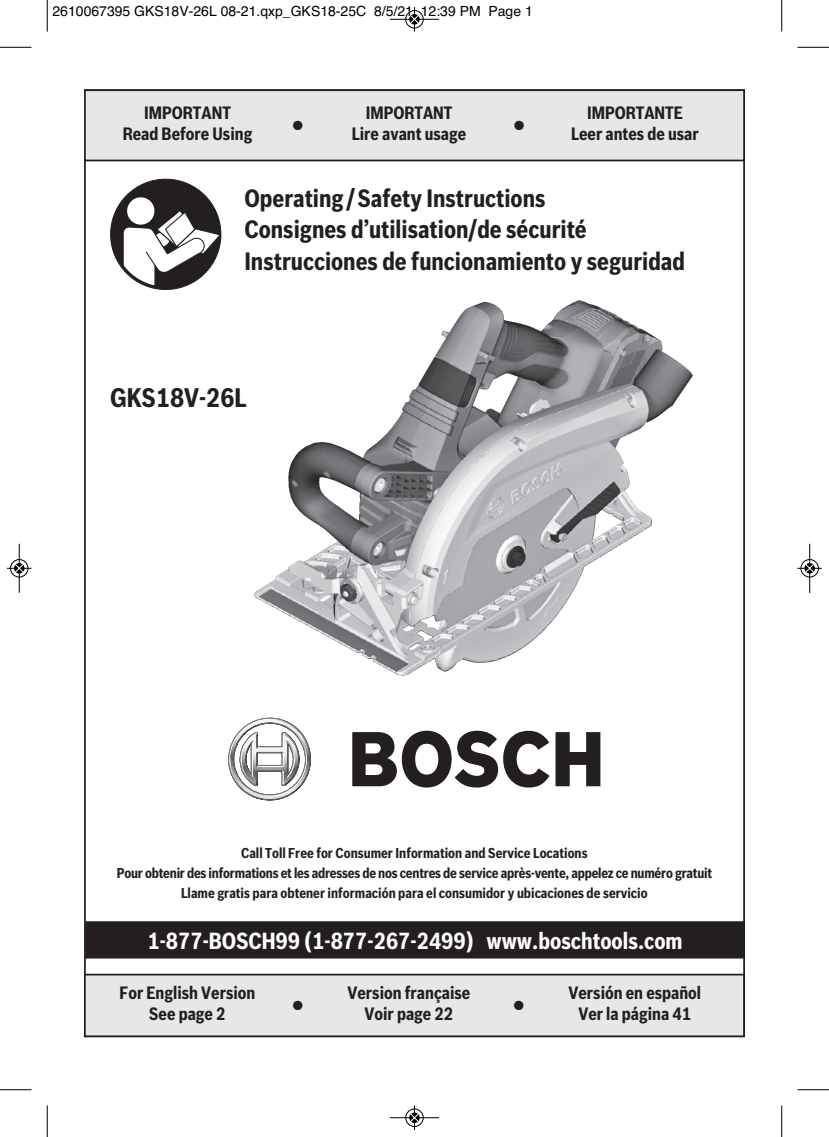
<style>
.page{position:relative;width:829px;height:1137px;background:#fff}
.page>*{position:absolute;margin:0;border:0;box-sizing:border-box;transform-origin:0 0}
.t1{font:700 26.25px "Bosch Sans Cond";color:#231f20}
.t2{font:700 24.5px/31.5px "Bosch Sans Cond";color:#231f20}
.t3{font:700 22.75px "Bosch Sans Cond";color:#fff}
.t4{font:700 17.5px/21px "Bosch Sans Cond";color:#231f20;text-align:center}
.t5{font:700 14px/20.3px "Bosch Sans Cond";color:#231f20;text-align:center}
.t6{font:14px "Helvetica";color:#000}
</style>
<div class="page">
<div style="left:111px;top:179px;width:110px;height:110px;background:#231f20;border-radius:50%"></div>
<div style="left:127px;top:197px;width:27px;height:27px;background:#fff;border-radius:50%"></div>
<svg style="left:122px;top:209px;width:99px;height:78px"></svg>
<div style="left:87px;top:922px;width:656px;height:34px;background:#231f20"></div>
<div style="left:85px;top:921px;width:660px;height:37px;border:2px solid #231f20"></div>
<svg style="left:228px;top:717px;width:83px;height:83px"></svg>
<svg style="left:352px;top:730px;width:197px;height:57px"></svg>
<svg style="left:555px;top:732px;width:45px;height:54px"></svg>
<div style="left:85px;top:90px;width:659px;height:70px;background:#e6e7e9"></div>
<div style="left:84px;top:89px;width:661px;height:72px;border:2px solid #231f20"></div>
<div style="left:85px;top:974px;width:659px;height:62px;background:#e6e7e9"></div>
<div style="left:84px;top:973px;width:661px;height:63px;border:2px solid #231f20"></div>
<img style="left:255px;top:301px;width:437px;height:374px">
<hr style="left:47px;top:0;width:1px;height:32px;background:#000">
<hr style="left:0;top:47px;width:32px;height:1px;background:#000">
<hr style="left:781px;top:0;width:1px;height:32px;background:#000">
<hr style="left:797px;top:47px;width:32px;height:1px;background:#000">
<hr style="left:47px;top:1105px;width:1px;height:31px;background:#000">
<hr style="left:0;top:1089px;width:32px;height:1px;background:#000">
<hr style="left:781px;top:1105px;width:1px;height:31px;background:#000">
<hr style="left:797px;top:1089px;width:32px;height:1px;background:#000">
<div style="left:405px;top:10px;width:19px;height:19px;border:1px solid #fff;border-radius:50%"></div>
<hr style="left:390px;top:19px;width:49px;height:1px;background:#000">
<div style="left:405px;top:10px;width:18px;height:18px;border:1px solid #000;border-radius:50%"></div>
<svg style="left:410px;top:7px;width:9px;height:25px"></svg>
<div style="left:405px;top:1108px;width:19px;height:18px;border:1px solid #fff;border-radius:50%"></div>
<hr style="left:390px;top:1117px;width:49px;height:1px;background:#000">
<div style="left:405px;top:1108px;width:18px;height:18px;border:1px solid #000;border-radius:50%"></div>
<svg style="left:410px;top:1105px;width:9px;height:24px"></svg>
<div style="left:10px;top:559px;width:19px;height:18px;border:1px solid #fff;border-radius:50%"></div>
<hr style="left:19px;top:543px;width:1px;height:49px;background:#000">
<div style="left:10px;top:559px;width:18px;height:18px;border:1px solid #000;border-radius:50%"></div>
<div style="left:14px;top:563px;width:10px;height:10px;background:#000;border-radius:50%"></div>
<svg style="left:7px;top:563px;width:25px;height:9px"></svg>
<div style="left:800px;top:559px;width:19px;height:18px;border:1px solid #fff;border-radius:50%"></div>
<hr style="left:809px;top:543px;width:1px;height:49px;background:#000">
<div style="left:800px;top:559px;width:18px;height:18px;border:1px solid #000;border-radius:50%"></div>
<div style="left:804px;top:563px;width:11px;height:10px;background:#000;border-radius:50%"></div>
<svg style="left:797px;top:563px;width:25px;height:9px"></svg>
<p class="t6" style="left:52px;top:3px;width:482px">2610067395 GKS18V-26L 08-21.qxp_GKS18-25C 8/5/21 12:39 PM Page 1</p>
<p class="t4" style="left:123px;top:103px;width:131px">IMPORTANT<br>Read Before Using</p>
<p class="t4" style="left:292px;top:113px;width:13px">●</p>
<p class="t4" style="left:352px;top:103px;width:116px">IMPORTANT<br>Lire avant usage</p>
<p class="t4" style="left:513px;top:113px;width:13px">●</p>
<p class="t4" style="left:571px;top:103px;width:129px">IMPORTANTE<br>Leer antes de usar</p>
<h2 class="t2" style="left:244px;top:182px;width:442px">Operating/Safety Instructions<br>Consignes d’utilisation/de sécurité<br>Instrucciones de funcionamiento y seguridad</h2>
<h1 class="t1" style="left:110px;top:382px;width:138px">GKS18V-26L</h1>
<p class="t5" style="left:117px;top:842px;width:596px">Call Toll Free for Consumer Information and Service Locations<br>Pour obtenir des informations et les adresses de nos centres de service après-vente, appelez ce numéro gratuit<br>Llame gratis para obtener información para el consumidor y ubicaciones de servicio</p>
<h3 class="t3" style="left:147px;top:927px;width:536px">1-877-BOSCH99 (1-877-267-2499) www.boschtools.com</h3>
<p class="t4" style="left:120px;top:982px;width:137px">For English Version<br>See page 2</p>
<p class="t4" style="left:292px;top:993px;width:13px">●</p>
<p class="t4" style="left:347px;top:982px;width:124px">Version française<br>Voir page 22</p>
<p class="t4" style="left:513px;top:993px;width:13px">●</p>
<p class="t4" style="left:568px;top:982px;width:134px">Versión en español<br>Ver la página 41</p>
</div>
